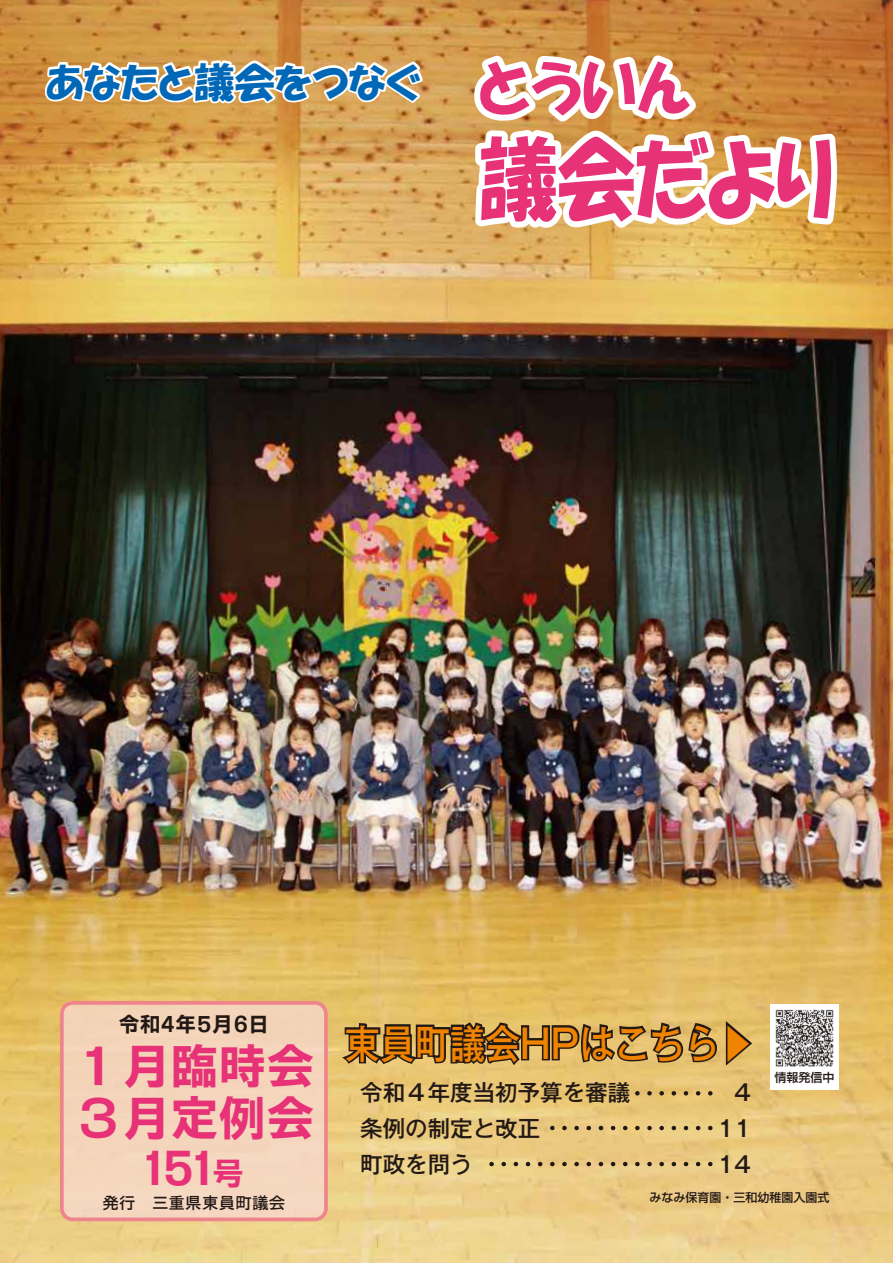
<style>
.page{position:relative;width:893px;height:1263px;background:#fff}
.page>*{position:absolute;margin:0;border:0;box-sizing:border-box;transform-origin:0 0}
.t1{font:90px "HGP Soei Kakupoptai";letter-spacing:-.015em;color:#e73278;scale:.88 1}
.t2{font:48px "Ro NOW Std GE";color:#e73278}
.t3{font:45px "Ro NOW Std GE";color:#e73278}
.t4{font:40.5px "HGP Soei Kakupoptai";color:#0068b7}
.t5{font:500 39.9px "Gothic MB101 Pr 6";color:#f08300;scale:.88 1}
.t6{font:500 22.5px/36px "Gothic MB101 Pr 6";color:#221815}
.t7{font:21px "Ro NOW Std GE";color:#221815}
.t8{font:16.5px "Ro NOW Std GB";letter-spacing:.01em;color:#221815}
.t9{font:500 12px "Shin Go Pr 6";color:#221815}
.s1{font-size:60px;color:#e73278}
.s2{font-size:31.5px}
</style>
<div class="page">
<img style="left:0;top:0;width:893px;height:1263px">
<div style="left:771px;top:1004px;width:68px;height:86px;background:#fff"></div>
<img style="left:775px;top:1009px;width:59px;height:58px">
<svg style="left:338px;top:1017px;width:417px;height:53px;background:#8f7747"></svg>
<svg style="left:44px;top:57px;width:382px;height:51px"></svg>
<svg style="left:465px;top:46px;width:378px;height:195px"></svg>
<svg style="left:550px;top:1126px;width:160px;height:4px"></svg>
<svg style="left:481px;top:1162px;width:229px;height:4px"></svg>
<svg style="left:635px;top:1091px;width:75px;height:4px"></svg>
<svg style="left:60px;top:1001px;width:268px;height:220px;background:#f4d0b8"></svg>
<h3 class="t4" style="left:46px;top:61px;width:647px">あなたと議会をつなぐ <span class="s1">とういん</span></h3>
<h1 class="t1" style="left:479px;top:134px;width:404px">議会だより</h1>
<p class="t7" style="left:119px;top:1010px;width:152px">令和4年5月6日</p>
<h2 class="t2" style="left:74px;top:1034px;width:242px">１月臨時会</h2>
<h2 class="t2" style="left:74px;top:1086px;width:242px">３月定例会</h2>
<h3 class="t3" style="left:144px;top:1137px;width:102px">151<span class="s2">号</span></h3>
<p class="t8" style="left:103px;top:1191px;width:184px">発行　三重県東員町議会</p>
<h3 class="t5" style="left:345px;top:1010px;width:467px">東員町議会HPはこちら▶</h3>
<p class="t6" style="left:360px;top:1073px;width:271px">令和４年度当初予算を審議条例の制定と改正<br>町政を問う</p>
<p class="t6" style="left:717px;top:1073px;width:36px;text-align:justify;text-indent:17px">4<br>11<br>14</p>
<p class="t9" style="left:775px;top:1068px;width:61px">情報発信中</p>
<p class="t9" style="left:649px;top:1188px;width:181px">みなみ保育園・三和幼稚園入園式</p>
</div>
